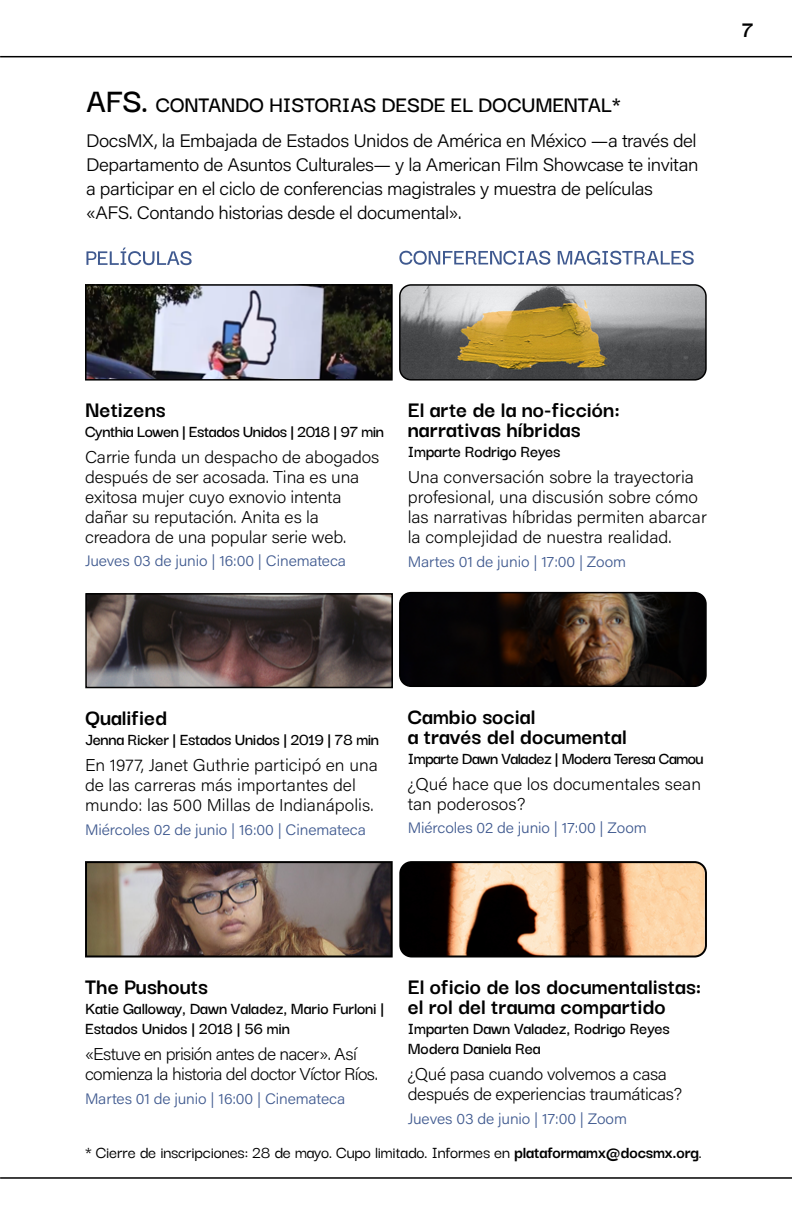
<style>
.page{position:relative;width:792px;height:1224px;background:#fff}
.page>*{position:absolute;margin:0;border:0;box-sizing:border-box;transform-origin:0 0}
.t1{font:700 24px/20px "Darker Grotesque";color:#000}
.t2{font:600 24px "Darker Grotesque";letter-spacing:-.01em;color:#000}
.t3{font:18px/24px "Acumin Variable Concept";letter-spacing:.015em;color:#000}
.t4{font:600 18px/20px "Darker Grotesque";letter-spacing:-.01em;color:#000}
.t5{font:500 18px "Darker Grotesque";letter-spacing:-.01em;color:#000}
.t6{font:600 18px "Darker Grotesque";letter-spacing:-.03em;color:#000}
.t7{font:17px/20px "Acumin Variable Concept";letter-spacing:.02em;color:#000}
.t8{font:17px/20px "Acumin Variable Concept";letter-spacing:-.01em;color:#000}
.t9{font:15px "Acumin Variable Concept";letter-spacing:.03em;color:#3f598f}
.s1{font-size:36px}
.s2{font-weight:700}
</style>
<div class="page">
<img style="left:88px;top:287px;width:302px;height:91px">
<div style="left:85px;top:284px;width:308px;height:97px;border:2px solid #000"></div>
<img style="left:88px;top:596px;width:302px;height:89px">
<div style="left:85px;top:593px;width:308px;height:95px;border:2px solid #000"></div>
<img style="left:88px;top:864px;width:302px;height:91px">
<div style="left:85px;top:861px;width:308px;height:97px;border:2px solid #000"></div>
<img style="left:402px;top:287px;width:302px;height:91px">
<div style="left:399px;top:284px;width:308px;height:97px;border:2px solid #000;border-radius:11px"></div>
<img style="left:400px;top:593px;width:304px;height:93px">
<div style="left:399px;top:592px;width:308px;height:95px;border:2px solid #000;border-radius:11px"></div>
<img style="left:402px;top:864px;width:302px;height:91px">
<div style="left:399px;top:861px;width:308px;height:97px;border:2px solid #000;border-radius:11px"></div>
<svg style="left:86px;top:248px;width:106px;height:17px"></svg>
<svg style="left:399px;top:251px;width:295px;height:14px"></svg>
<hr style="left:0;top:56px;width:792px;height:1px;background:#000">
<hr style="left:0;top:1177px;width:792px;height:2px;background:#000">
<h1 class="t2" style="left:86px;top:86px;width:536px"><span class="s1">AFS.</span> CONTANDO HISTORIAS DESDE EL DOCUMENTAL*</h1>
<p class="t3" style="left:86px;top:128px;width:613px">DocsMX, la Embajada de Estados Unidos de América en México —a través del Departamento de Asuntos Culturales— y la American Film Showcase te invitan a participar en el ciclo de conferencias magistrales y muestra de películas «AFS. Contando historias desde el documental».</p>
<h1 class="t1" style="left:742px;top:18px;width:14px">7</h1>
<h1 class="t1" style="left:85px;top:398px;width:82px">Netizens</h1>
<p class="t6" style="left:85px;top:418px;width:301px">Cynthia Lowen | Estados Unidos | 2018 | 97 min</p>
<p class="t7" style="left:85px;top:446px;width:295px">Carrie funda un despacho de abogados después de ser acosada. Tina es una exitosa mujer cuyo exnovio intenta dañar su reputación. Anita es la creadora de una popular serie web.</p>
<p class="t9" style="left:85px;top:551px;width:262px">Jueves 03 de junio | 16:00 | Cinemateca</p>
<h1 class="t1" style="left:408px;top:398px;width:214px">El arte de la no-ficción: narrativas híbridas</h1>
<p class="t4" style="left:408px;top:440px;width:154px">Imparte Rodrigo Reyes</p>
<p class="t7" style="left:408px;top:466px;width:300px">Una conversación sobre la trayectoria profesional, una discusión sobre cómo las narrativas híbridas permiten abarcar la complejidad de nuestra realidad.</p>
<p class="t9" style="left:408px;top:551px;width:219px">Martes 01 de junio | 17:00 | Zoom</p>
<h1 class="t1" style="left:85px;top:706px;width:84px">Qualified</h1>
<p class="t4" style="left:85px;top:729px;width:296px">Jenna Ricker | Estados Unidos | 2019 | 78 min</p>
<p class="t7" style="left:85px;top:755px;width:294px">En 1977, Janet Guthrie participó en una de las carreras más importantes del mundo: las 500 Millas de Indianápolis.</p>
<p class="t9" style="left:85px;top:819px;width:282px">Miércoles 02 de junio | 16:00 | Cinemateca</p>
<h1 class="t1" style="left:408px;top:705px;width:220px">Cambio social<br>a través del documental</h1>
<p class="t6" style="left:408px;top:745px;width:297px">Imparte Dawn Valadez | Modera Teresa Camou</p>
<p class="t7" style="left:408px;top:773px;width:294px">¿Qué hace que los documentales sean tan poderosos?</p>
<p class="t9" style="left:408px;top:818px;width:240px">Miércoles 02 de junio | 17:00 | Zoom</p>
<h1 class="t1" style="left:408px;top:975px;width:295px">El oficio de los documentalistas: el rol del trauma compartido</h1>
<p class="t4" style="left:408px;top:1017px;width:264px">Imparten Dawn Valadez, Rodrigo Reyes<br>Modera Daniela Rea</p>
<p class="t7" style="left:408px;top:1063px;width:275px">¿Qué pasa cuando volvemos a casa después de experiencias traumáticas?</p>
<p class="t9" style="left:408px;top:1108px;width:220px">Jueves 03 de junio | 17:00 | Zoom</p>
<p class="t5" style="left:85px;top:1139px;width:619px">* Cierre de inscripciones: 28 de mayo. Cupo limitado. Informes en <span class="s2">plataformamx@docsmx.org</span>.</p>
<h1 class="t1" style="left:85px;top:975px;width:125px">The Pushouts</h1>
<p class="t4" style="left:85px;top:997px;width:301px">Katie Galloway, Dawn Valadez, Mario Furloni |<br>Estados Unidos | 2018 | 56 min</p>
<p class="t8" style="left:85px;top:1043px;width:294px">«Estuve en prisión antes de nacer». Así comienza la historia del doctor Víctor Ríos.</p>
<p class="t9" style="left:85px;top:1088px;width:261px">Martes 01 de junio | 16:00 | Cinemateca</p>
</div>
